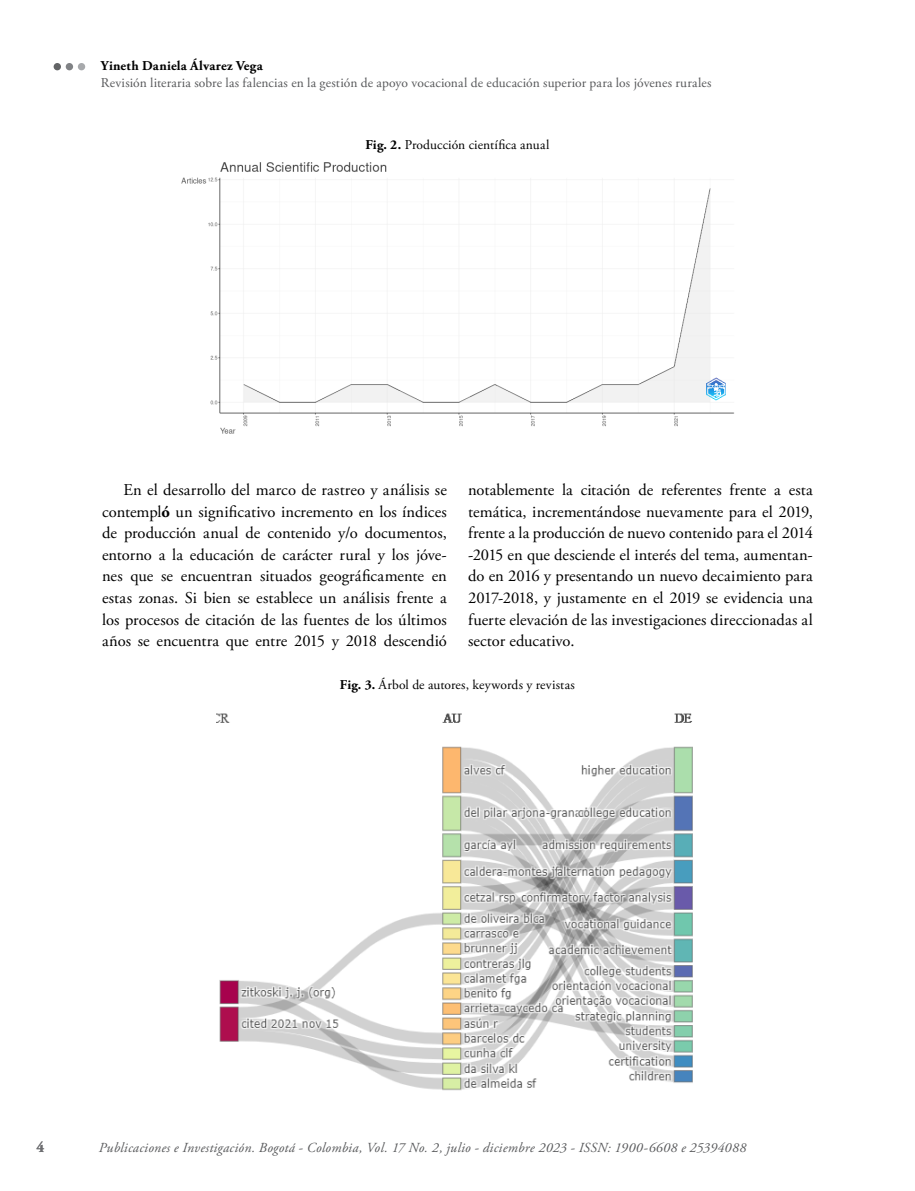
<style>
.page{position:relative;width:915px;height:1191px;background:#fff}
.page>*{position:absolute;margin:0;border:0;box-sizing:border-box;transform-origin:0 0}
.t1{font:16.5px/21.6px "Adobe Garamond Pro";letter-spacing:-.015em;color:#000;text-align:justify}
.t2{font:700 15px "Adobe Garamond Pro";color:#6d6e71}
.t3{font:italic 13.8px "Adobe Garamond Pro";letter-spacing:.02em;color:#58595b}
.t4{font:13.5px "Adobe Garamond Pro";letter-spacing:.01em;color:#58595b}
.t5{font:13.5px "Adobe Garamond Pro";letter-spacing:.01em;color:#000}
.t6{font:700 13.5px "Adobe Garamond Pro";letter-spacing:.02em;color:#000}
.s1{font-weight:700}
</style>
<div class="page">
<div style="left:54px;top:63px;width:7px;height:7px;background:#636466;border-radius:50%"></div>
<div style="left:66px;top:63px;width:7px;height:7px;background:#808285;border-radius:50%"></div>
<div style="left:78px;top:63px;width:7px;height:7px;background:#a7a9ac;border-radius:50%"></div>
<img style="left:181px;top:162px;width:553px;height:272px">
<img style="left:217px;top:713px;width:476px;height:378px">
<p class="t6" style="left:101px;top:58px;width:163px">Yineth Daniela Álvarez Vega</p>
<p class="t4" style="left:101px;top:75px;width:612px">Revisión literaria sobre las falencias en la gestión de apoyo vocacional de educación superior para los jóvenes rurales</p>
<p class="t5" style="left:365px;top:137px;width:185px"><span class="s1">Fig</span><span class="s1">. 2.</span> Producción científica anual</p>
<p class="t1" style="left:102px;top:479px;width:346px;text-indent:21px">En el desarrollo del marco de rastreo y análisis se contempl<span class="s1">ó</span> un significativo incremento en los índices de producción anual de contenido y/o documentos, entorno a la educación de carácter rural y los jóve&shy;nes que se encuentran situados geográficamente en estas zonas. Si bien se establece un análisis frente a los procesos de citación de las fuentes de los últimos años se encuentra que entre 2015 y 2018 descendió</p>
<p class="t1" style="left:468px;top:479px;width:346px">notablemente la citación de referentes frente a esta temática, incrementándose nuevamente para el 2019, frente a la producción de nuevo contenido para el 2014 -2015 en que desciende el interés del tema, aumentan&shy;do en 2016 y presentando un nuevo decaimiento para 2017-2018, y justamente en el 2019 se evidencia una fuerte elevación de las investigaciones direccionadas al sector educativo.</p>
<p class="t5" style="left:340px;top:677px;width:236px"><span class="s1">Fig. 3.</span> Árbol de autores, keywords y revistas</p>
<p class="t2" style="left:36px;top:1138px;width:9px">4</p>
<p class="t3" style="left:99px;top:1139px;width:648px">Publicaciones e Investigación. Bogotá - Colombia, Vol. 17 No. 2, julio - diciembre 2023 - ISSN: 1900-6608 e 25394088</p>
</div>
